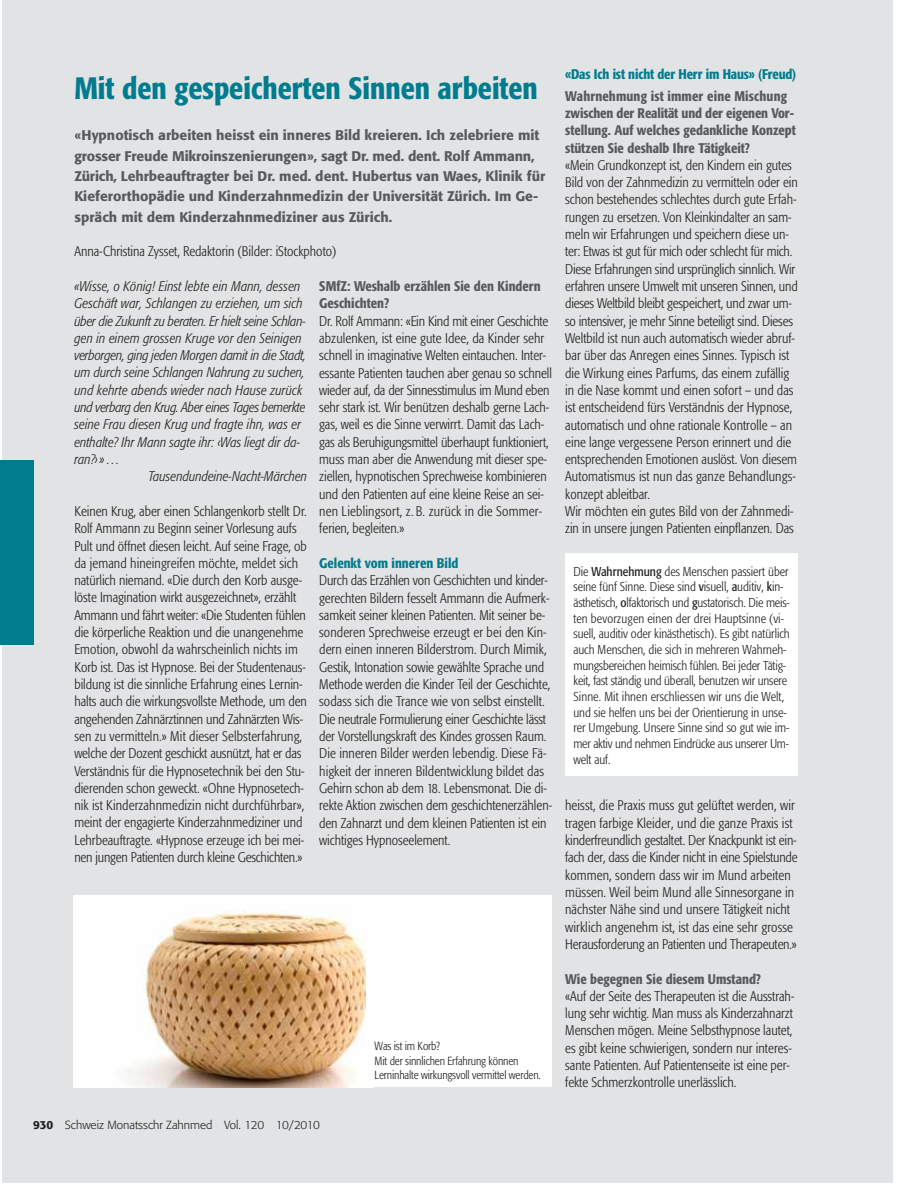
<style>
.page{position:relative;width:918px;height:1188px;background:#fff}
.page>*{position:absolute;margin:0;border:0;box-sizing:border-box;transform-origin:0 0}
.t1{font:500 condensed 30.6px "Formata";color:#007c8e}
.t2{font:300 condensed 13.8px/17.2px "Formata";color:#231f20}
.t3{font:italic 300 condensed 13.8px "Formata";color:#231f20}
.t4{font:500 13.8px/20.4px "Formata";color:#58595b}
.t5{font:500 condensed 13.8px/17.2px "Formata";color:#58595b}
.t6{font:500 condensed 13.8px "Formata";letter-spacing:-.01em;color:#007c8e}
.t7{font:italic 300 condensed 13.8px "Formata";letter-spacing:-.02em;color:#231f20}
.t8{font:300 condensed 12.75px/15.8px "Formata";color:#231f20}
.t9{font:300 condensed 11.7px/14.5px "Formata";letter-spacing:-.01em;color:#231f20}
.t10{font:300 11.7px "Formata";color:#231f20}
.s1{font-weight:500}
.s2{font-weight:400}
</style>
<div class="page">
<div style="left:3px;top:0;width:877px;height:1182px;background:#e2e3e4"></div>
<div style="left:0;top:460px;width:33px;height:185px;background:#007c8e"></div>
<div style="left:880px;top:0;width:13px;height:1182px;background:#e2e3e4"></div>
<div style="left:565px;top:554px;width:233px;height:222px;background:#fff"></div>
<img style="left:74px;top:895px;width:292px;height:192px">
<div style="left:366px;top:895px;width:186px;height:192px;background:#fff"></div>
<h1 class="t1" style="left:74px;top:70px;width:465px">Mit den gespeicherten Sinnen arbeiten</h1>
<p class="t4" style="left:74px;top:125px;width:472px">«Hypnotisch arbeiten heisst ein inneres Bild kreieren. Ich zelebriere mit grosser Freude Mikroinszenierungen», sagt Dr. med. dent. Rolf Ammann, Zürich, Lehr beauftragter bei Dr. med. dent. Hubertus van Waes, Klinik für Kieferorthopädie und Kinderzahnmedizin der Universität Zürich. Im Ge&shy;spräch mit dem Kinderzahnmediziner aus Zürich.</p>
<p class="t2" style="left:74px;top:243px;width:264px">Anna-Christina Zysset, Redaktorin (Bilder: iStockphoto)</p>
<p class="t3" style="left:74px;top:278px;width:228px">«Wisse, o König! Einst lebte ein Mann, dessen</p>
<p class="t3" style="left:74px;top:296px;width:230px">Geschäft war, Schlangen zu erziehen, um sich</p>
<p class="t3" style="left:74px;top:313px;width:233px">über die Zukunft zu beraten. Er hielt seine Schlan-</p>
<p class="t3" style="left:74px;top:330px;width:229px">gen in einem grossen Kruge vor den Seinigen</p>
<p class="t3" style="left:74px;top:347px;width:233px">verborgen, ging jeden Morgen damit in die Stadt,</p>
<p class="t3" style="left:74px;top:365px;width:232px">um durch seine Schlangen Nahrung zu suchen,</p>
<p class="t3" style="left:74px;top:382px;width:230px">und kehrte abends wieder nach Hause zurück</p>
<p class="t7" style="left:74px;top:399px;width:233px">und verbarg den Krug. Aber eines Tages bemerkte</p>
<p class="t3" style="left:74px;top:417px;width:228px">seine Frau diesen Krug und fragte ihn, was er</p>
<p class="t3" style="left:74px;top:434px;width:227px">enthalte? Ihr Mann sagte ihr: ‹Was liegt dir da-</p>
<p class="t3" style="left:74px;top:451px;width:48px">ran?› » …</p>
<p class="t3" style="left:148px;top:469px;width:160px">Tausendundeine-Nacht-Märchen</p>
<p class="t2" style="left:74px;top:503px;width:234px">Keinen Krug, aber einen Schlangenkorb stellt Dr.<br>Rolf Ammann zu Beginn seiner Vorlesung aufs Pult und öffnet diesen leicht. Auf seine Frage, ob da jemand hineingreifen möchte, meldet sich natürlich niemand. «Die durch den Korb ausge&shy;löste Imagination wirkt ausgezeichnet», erzählt Ammann und fährt weiter: «Die Studenten fühlen die körperliche Reaktion und die unangenehme Emotion, obwohl da wahrscheinlich nichts im Korb ist. Das ist Hypnose. Bei der Studentenaus&shy;bildung ist die sinnliche Erfahrung eines Lernin&shy;halts auch die wirkungsvollste Methode, um den angehenden Zahnärztinnen und Zahnärzten Wis&shy;sen zu vermitteln.» Mit dieser Selbsterfahrung, welche der Dozent geschickt ausnützt, hat er das Verständnis für die Hypnosetechnik bei den Stu&shy;dierenden schon geweckt. «Ohne Hypnosetech&shy;nik ist Kinderzahnmedizin nicht durchführbar», meint der engagierte Kinderzahnmediziner und Lehrbeauftragte. «Hypnose erzeuge ich bei mei&shy;nen jungen Patienten durch kleine Geschichten.»</p>
<p class="t5" style="left:319px;top:277px;width:223px">SMfZ: Weshalb erzählen Sie den Kindern<br>Geschichten?</p>
<p class="t2" style="left:319px;top:312px;width:234px">Dr. Rolf Ammann: «Ein Kind mit einer Geschichte abzulenken, ist eine gute Idee, da Kinder sehr schnell in imaginative Welten eintauchen. Inter&shy;essante Patienten tauchen aber genau so schnell wieder auf, da der Sinnesstimulus im Mund eben sehr stark ist. Wir benützen deshalb gerne Lach&shy;gas, weil es die Sinne verwirrt. Damit das Lach&shy;gas als Beruhigungsmittel überhaupt funktioniert, muss man aber die Anwendung mit dieser spe&shy;ziellen, hypnotischen Sprechweise kombinieren und den Patienten auf eine kleine Reise an sei&shy;nen Lieblingsort, z. B. zurück in die Sommer&shy;ferien, begleiten.»</p>
<p class="t6" style="left:319px;top:555px;width:141px">Gelenkt vom inneren Bild</p>
<p class="t2" style="left:319px;top:572px;width:234px">Durch das Erzählen von Geschichten und kinder&shy;gerechten Bildern fesselt Ammann die Aufmerk&shy;samkeit seiner kleinen Patienten. Mit seiner be&shy;sonderen Sprechweise erzeugt er bei den Kin&shy;dern einen inneren Bilderstrom. Durch Mimik, Gestik, Intonation sowie gewählte Sprache und Methode werden die Kinder Teil der Geschichte, sodass sich die Trance wie von selbst einstellt.<br>Die neutrale Formulierung einer Geschichte lässt der Vorstellungskraft des Kindes grossen Raum.<br>Die inneren Bilder werden lebendig. Diese Fä&shy;higkeit der inneren Bildentwicklung bildet das Gehirn schon ab dem 18. Lebensmonat. Die di&shy;rekte Aktion zwischen dem geschichtenerzählen&shy;den Zahnarzt und dem kleinen Patienten ist ein wichtiges Hypnoseelement.</p>
<p class="t9" style="left:375px;top:1039px;width:168px">Was ist im Korb?<br>Mit der sinnlichen Erfahrung können<br>Lerninhalte wirkungsvoll vermittel werden.</p>
<p class="t10" style="left:33px;top:1118px;width:289px"><span class="s1">930</span> Schweiz Monatsschr Zahnmed Vol. 120 10/2010</p>
<p class="t6" style="left:565px;top:66px;width:233px">«Das Ich ist nicht der Herr im Haus» (Freud)</p>
<p class="t5" style="left:565px;top:87px;width:232px">Wahrnehmung ist immer eine Mischung zwischen der Realität und der eigenen Vor&shy;stellung. Auf welches gedankliche Konzept stützen Sie deshalb Ihre Tätigkeit?</p>
<p class="t2" style="left:565px;top:157px;width:234px">«Mein Grundkonzept ist, den Kindern ein gutes Bild von der Zahnmedizin zu vermitteln oder ein schon bestehendes schlechtes durch gute Erfah&shy;rungen zu ersetzen. Von Kleinkindalter an sam&shy;meln wir Erfahrungen und speichern diese un&shy;ter: Etwas ist gut für mich oder schlecht für mich.<br>Diese Erfahrungen sind ursprünglich sinnlich. Wir erfahren unsere Umwelt mit unseren Sinnen, und dieses Weltbild bleibt gespeichert, und zwar um&shy;so intensiver, je mehr Sinne beteiligt sind. Dieses Weltbild ist nun auch automatisch wieder abruf&shy;bar über das Anregen eines Sinnes. Typisch ist die Wirkung eines Parfums, das einem zufällig in die Nase kommt und einen sofort – und das ist entscheidend fürs Verständnis der Hypnose, automatisch und ohne rationale Kontrolle – an eine lange vergessene Person erinnert und die entsprechenden Emotionen auslöst. Von diesem Automatismus ist nun das ganze Behandlungs&shy;konzept ableitbar.<br>Wir möchten ein gutes Bild von der Zahnmedi&shy;zin in unsere jungen Patienten einpflanzen. Das</p>
<p class="t8" style="left:573px;top:563px;width:218px">Die <span class="s2">Wahrnehmung</span> des Menschen passiert über seine fünf Sinne. Diese sind <span class="s2">v</span>isuell, <span class="s2">a</span>uditiv, <span class="s2">k</span>in&shy;ästhetisch, <span class="s2">o</span>lfaktorisch und <span class="s2">g</span>ustatorisch. Die meis&shy;ten bevorzugen einen der drei Hauptsinne (vi&shy;suell, auditiv oder kinästhetisch). Es gibt natürlich auch Menschen, die sich in mehreren Wahrneh&shy;mungsbereichen heimisch fühlen. Bei jeder Tätig&shy;keit, fast ständig und überall, benutzen wir unsere Sinne. Mit ihnen erschliessen wir uns die Welt, und sie helfen uns bei der Orientierung in unse&shy;rer Um gebung. Unsere Sinne sind so gut wie im&shy;mer aktiv und nehmen Eindrücke aus unserer Um&shy;welt auf.</p>
<p class="t2" style="left:565px;top:797px;width:234px">heisst, die Praxis muss gut gelüftet werden, wir tragen farbige Kleider, und die ganze Praxis ist kinderfreundlich gestaltet. Der Knackpunkt ist ein&shy;fach der, dass die Kinder nicht in eine Spielstunde kommen, sondern dass wir im Mund arbeiten müssen. Weil beim Mund alle Sinnesorgane in nächster Nähe sind und unsere Tätigkeit nicht wirklich angenehm ist, ist das eine sehr grosse Herausforderung an Patienten und Therapeuten.»</p>
<p class="t5" style="left:565px;top:970px;width:197px">Wie begegnen Sie diesem Umstand?</p>
<p class="t2" style="left:565px;top:988px;width:231px">«Auf der Seite des Therapeuten ist die Ausstrah&shy;lung sehr wichtig. Man muss als Kinderzahnarzt Menschen mögen. Meine Selbsthypnose lautet, es gibt keine schwierigen, sondern nur interes&shy;sante Patienten. Auf Patientenseite ist eine per&shy;fekte Schmerzkontrolle unerlässlich.</p>
</div>
